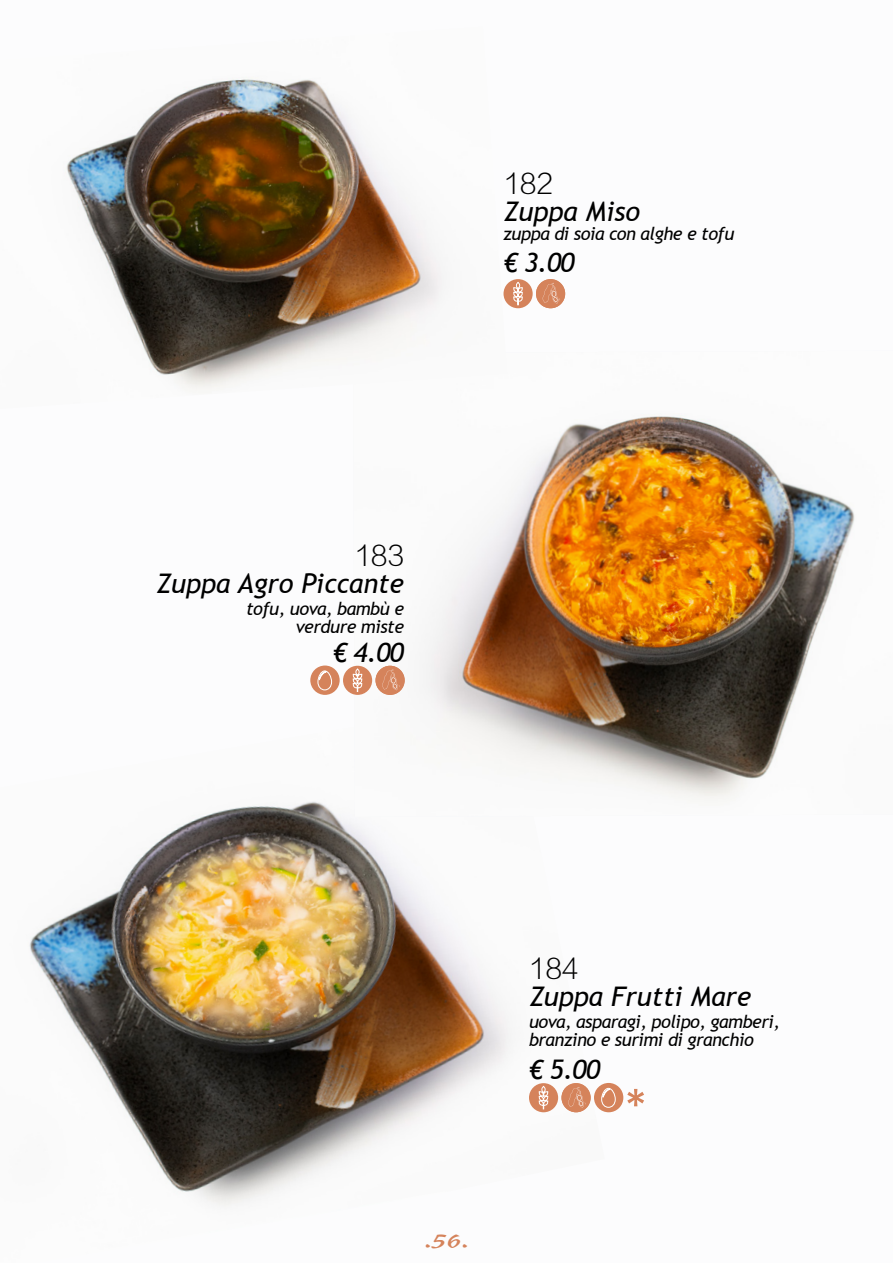
<style>
.page{position:relative;width:893px;height:1263px;background:#fff}
.page>*{position:absolute;margin:0;border:0;box-sizing:border-box;transform-origin:0 0}
.t1{font:italic 27px "Trebuchet MS";color:#000}
.t2{font:27px "FZLTXHJW GB1 0";color:#000}
.t3{font:27px "ST Baoli SC Regular";color:#d5835b}
.t4{font:italic 18px/18px "Trebuchet MS";letter-spacing:-.025em;color:#000}
</style>
<div class="page">
<img style="left:29px;top:801px;width:576px;height:406px">
<img style="left:353px;top:415px;width:502px;height:402px">
<img style="left:65px;top:77px;width:379px;height:314px">
<div style="left:536px;top:279px;width:29px;height:29px;background:#d5835b;border-radius:50%"></div>
<svg style="left:543px;top:283px;width:17px;height:21px"></svg>
<div style="left:503px;top:279px;width:30px;height:29px;background:#d5835b;border-radius:50%"></div>
<svg style="left:513px;top:282px;width:10px;height:24px"></svg>
<div style="left:375px;top:666px;width:30px;height:29px;background:#d5835b;border-radius:50%"></div>
<svg style="left:382px;top:669px;width:18px;height:21px"></svg>
<div style="left:561px;top:1083px;width:30px;height:29px;background:#d5835b;border-radius:50%"></div>
<svg style="left:568px;top:1087px;width:17px;height:21px"></svg>
<div style="left:343px;top:666px;width:29px;height:29px;background:#d5835b;border-radius:50%"></div>
<svg style="left:352px;top:669px;width:11px;height:23px"></svg>
<div style="left:529px;top:1083px;width:29px;height:29px;background:#d5835b;border-radius:50%"></div>
<svg style="left:538px;top:1086px;width:11px;height:24px"></svg>
<div style="left:594px;top:1083px;width:29px;height:29px;background:#d5835b;border-radius:50%"></div>
<svg style="left:601px;top:1087px;width:15px;height:21px"></svg>
<div style="left:310px;top:665px;width:30px;height:30px;background:#d5835b;border-radius:50%"></div>
<svg style="left:317px;top:670px;width:15px;height:21px"></svg>
<svg style="left:627px;top:1089px;width:17px;height:17px"></svg>
<h1 class="t2" style="left:503px;top:169px;width:51px">182</h1>
<h1 class="t1" style="left:503px;top:195px;width:138px">Zuppa Miso</h1>
<p class="t4" style="left:503px;top:225px;width:232px">zuppa di soia con alghe e tofu</p>
<h1 class="t1" style="left:503px;top:246px;width:73px">€ 3.00</h1>
<h1 class="t2" style="left:354px;top:541px;width:51px">183</h1>
<h1 class="t1" style="left:156px;top:567px;width:249px">Zuppa Agro Piccante</h1>
<p class="t4" style="left:246px;top:600px;width:159px;text-align:right">tofu, uova, bambù e verdure miste</p>
<h1 class="t1" style="left:333px;top:636px;width:73px">€ 4.00</h1>
<h1 class="t2" style="left:529px;top:954px;width:51px">184</h1>
<h1 class="t1" style="left:529px;top:979px;width:224px">Zuppa Frutti Mare</h1>
<p class="t4" style="left:529px;top:1013px;width:253px">uova, asparagi, polipo, gamberi, branzino e surimi di granchio</p>
<h1 class="t1" style="left:529px;top:1053px;width:73px">€ 5.00</h1>
<h1 class="t3" style="left:425px;top:1226px;width:45px">.56.</h1>
</div>
